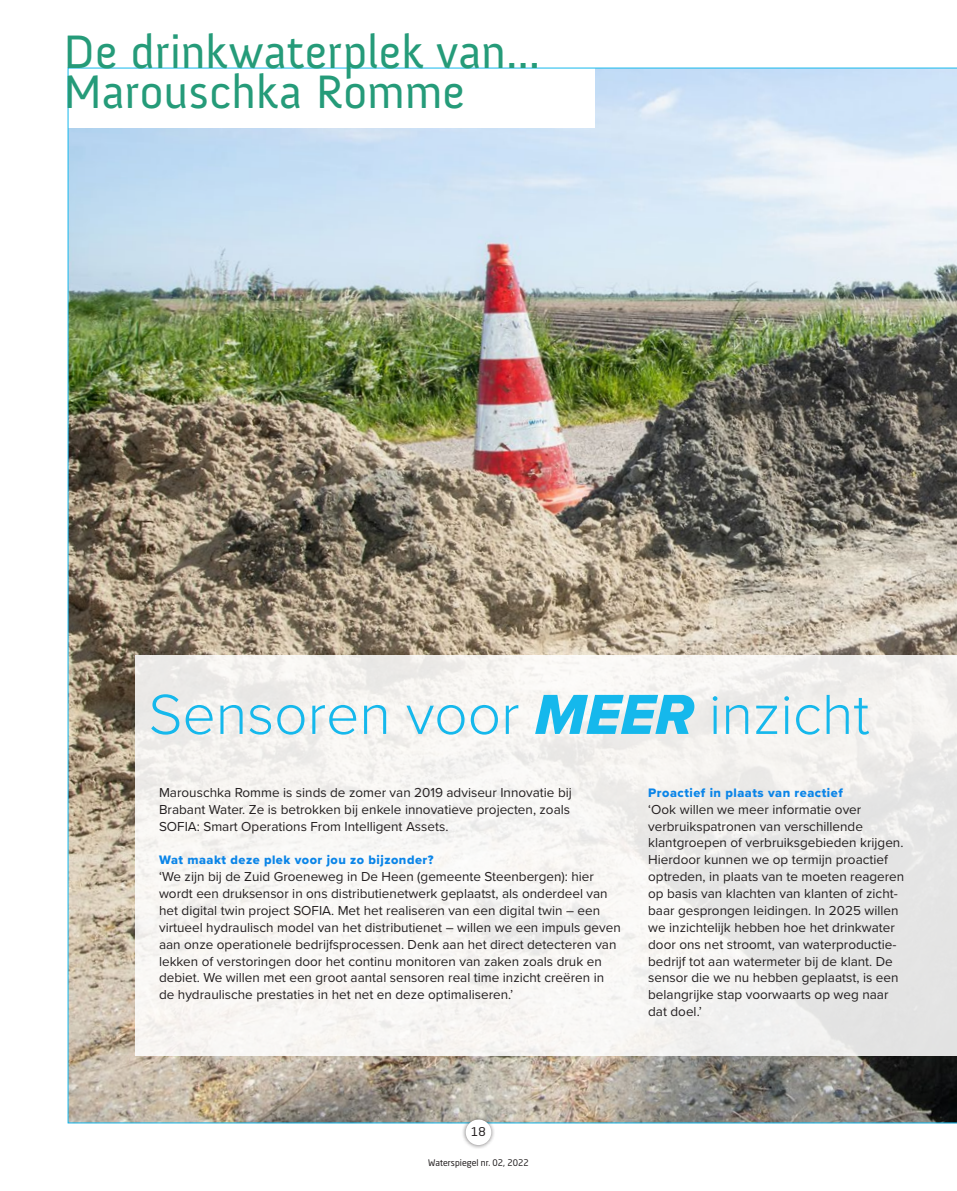
<style>
.page{position:relative;width:957px;height:1191px;background:#fff}
.page>*{position:absolute;margin:0;border:0;box-sizing:border-box;transform-origin:0 0}
.t1{font:300 58.5px "Proxima Nova";color:#15b8ec}
.t2{font:48px/40.5px "Anivers";letter-spacing:-.005em;color:#259b79}
.t3{font:13.5px/16.8px "Proxima Nova";color:#231f20}
.t4{font:12.75px "Proxima Nova Extrabld";letter-spacing:.04em;color:#0b85e8}
.t5{font:12px "Neo Sans Std";color:#231f20}
.t6{font:9px "Neo Sans Std";color:#231f20}
.s1{font-family:"Proxima Nova Extrabld It";font-weight:400}
</style>
<div class="page">
<img style="left:68px;top:68px;width:889px;height:1055px">
<div style="left:461px;top:1115px;width:35px;height:34px;background:#231f20;opacity:.5"></div>
<div style="left:466px;top:1119px;width:25px;height:26px;background:#fff;border-radius:50%"></div>
<h2 class="t2" style="left:63px;top:32px;width:479px">De drinkwaterplek van...<br>Marouschka Romme</h2>
<h1 class="t1" style="left:148px;top:671px;width:722px">Sensoren voor <span class="s1">MEER</span> inzicht</h1>
<p class="t3" style="left:159px;top:783px;width:414px">Marouschka Romme is sinds de zomer van 2019 adviseur Innovatie bij<br>Brabant Water. Ze is betrokken bij enkele innovatieve projecten, zoals<br>SOFIA: Smart Operations From Intelligent Assets.</p>
<p class="t4" style="left:159px;top:850px;width:276px">Wat maakt deze plek voor jou zo bijzonder?</p>
<p class="t3" style="left:159px;top:867px;width:463px">‘We zijn bij de Zuid Groeneweg in De Heen (gemeente Steenbergen): hier wordt een druksensor in ons distributienetwerk geplaatst, als onderdeel van het digital twin project SOFIA. Met het realiseren van een digital twin – een virtueel hydraulisch model van het distributienet – willen we een impuls geven aan onze operationele bedrijfsprocessen. Denk aan het direct detecteren van lekken of verstoringen door het continu monitoren van zaken zoals druk en debiet. We willen met een groot aantal sensoren real time inzicht creëren in de hydraulische prestaties in het net en deze optimaliseren.’</p>
<p class="t4" style="left:648px;top:783px;width:196px">Proactief in plaats van reactief</p>
<p class="t3" style="left:648px;top:800px;width:258px">‘Ook willen we meer informatie over verbruikspatronen van verschillende klantgroepen of verbruiksgebieden krijgen.<br>Hierdoor kunnen we op termijn proactief optreden, in plaats van te moeten reageren op basis van klachten van klanten of zicht&shy;baar gesprongen leidingen. In 2025 willen we inzichtelijk hebben hoe het drinkwater door ons net stroomt, van waterproductie&shy;bedrijf tot aan watermeter bij de klant. De sensor die we nu hebben geplaatst, is een belangrijke stap voorwaarts op weg naar dat doel.’</p>
<p class="t5" style="left:471px;top:1124px;width:16px">18</p>
<p class="t6" style="left:428px;top:1157px;width:102px">Waterspiegel nr. 02, 2022</p>
</div>
